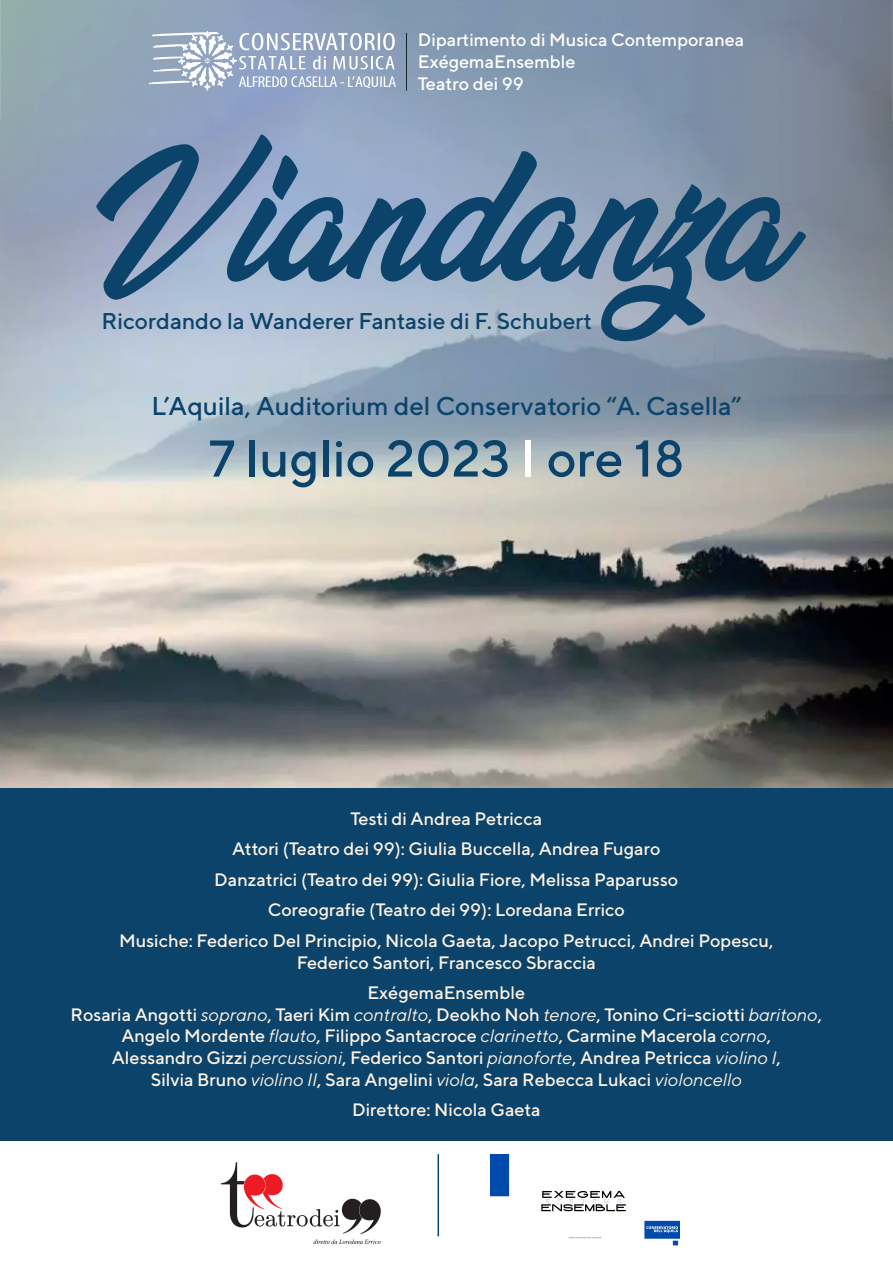
<style>
.page{position:relative;width:893px;height:1263px;background:#fff}
.page>*{position:absolute;margin:0;border:0;box-sizing:border-box;transform-origin:0 0}
.t1{font:500 51.6px "TT Norms";color:#0b436b}
.t2{font:500 25.8px "TT Norms";color:#0b436b}
.t3{font:500 22.8px "TT Norms";color:#0b436b}
.t4{font:500 18px/30.6px "TT Norms";color:#fef3e5;text-align:center}
.t5{font:500 18px/21.6px "TT Norms";color:#fff}
.s1{color:#fff}
.s2{font-weight:400;font-style:italic}
</style>
<div class="page">
<img style="left:0;top:0;width:893px;height:788px">
<svg style="left:149px;top:31px;width:247px;height:60px"></svg>
<hr style="left:406px;top:33px;width:1px;height:58px;background:#0f292f">
<svg style="left:96px;top:134px;width:710px;height:207px;background:#748eab"></svg>
<div style="left:0;top:788px;width:893px;height:353px;background:#0b436b"></div>
<img style="left:491px;top:1154px;width:188px;height:92px">
<img style="left:221px;top:1162px;width:160px;height:82px">
<hr style="left:438px;top:1154px;width:1px;height:82px;background:#0b436b">
<p class="t5" style="left:418px;top:29px;width:328px">Dipartimento di Musica Contemporanea<br>ExégemaEnsemble<br>Teatro dei 99</p>
<p class="t3" style="left:101px;top:307px;width:492px">Ricordando la Wanderer Fantasie di F. Schubert</p>
<h2 class="t2" style="left:151px;top:390px;width:592px">L’Aquila, Auditorium del Conservatorio “A. Casella”</h2>
<h1 class="t1" style="left:209px;top:426px;width:478px">7 luglio 2023 <span class="s1">I</span> ore 18</h1>
<p class="t4" style="left:119px;top:802px;width:656px">Testi di Andrea Petricca<br>Attori (Teatro dei 99): Giulia Buccella, Andrea Fugaro<br>Danzatrici (Teatro dei 99): Giulia Fiore, Melissa Paparusso<br>Coreografie (Teatro dei 99): Loredana Errico<br>Musiche: Federico Del Principio, Nicola Gaeta, Jacopo Petrucci, Andrei Popescu,</p>
<p class="t4" style="left:297px;top:946px;width:301px">Federico Santori, Francesco Sbraccia<br>ExégemaEnsemble</p>
<p class="t4" style="left:71px;top:1003px;width:753px;line-height:21.6px">Rosaria Angotti <span class="s2">soprano</span>, Taeri Kim <span class="s2">contralto</span>, Deokho Noh <span class="s2">tenore</span>, Tonino Cri-sciotti <span class="s2">baritono</span>, Angelo Mordente <span class="s2">flauto</span>, Filippo Santacroce <span class="s2">clarinetto</span>, Carmine Macerola <span class="s2">corno</span>,<br>Alessandro Gizzi <span class="s2">percussioni</span>, Federico Santori <span class="s2">pianoforte</span>, Andrea Petricca <span class="s2">violino I</span>,<br>Silvia Bruno <span class="s2">violino II</span>, Sara Angelini <span class="s2">viola</span>, Sara Rebecca Lukaci <span class="s2">violoncello</span></p>
<p class="t4" style="left:352px;top:1094px;width:190px">Direttore: Nicola Gaeta</p>
</div>
